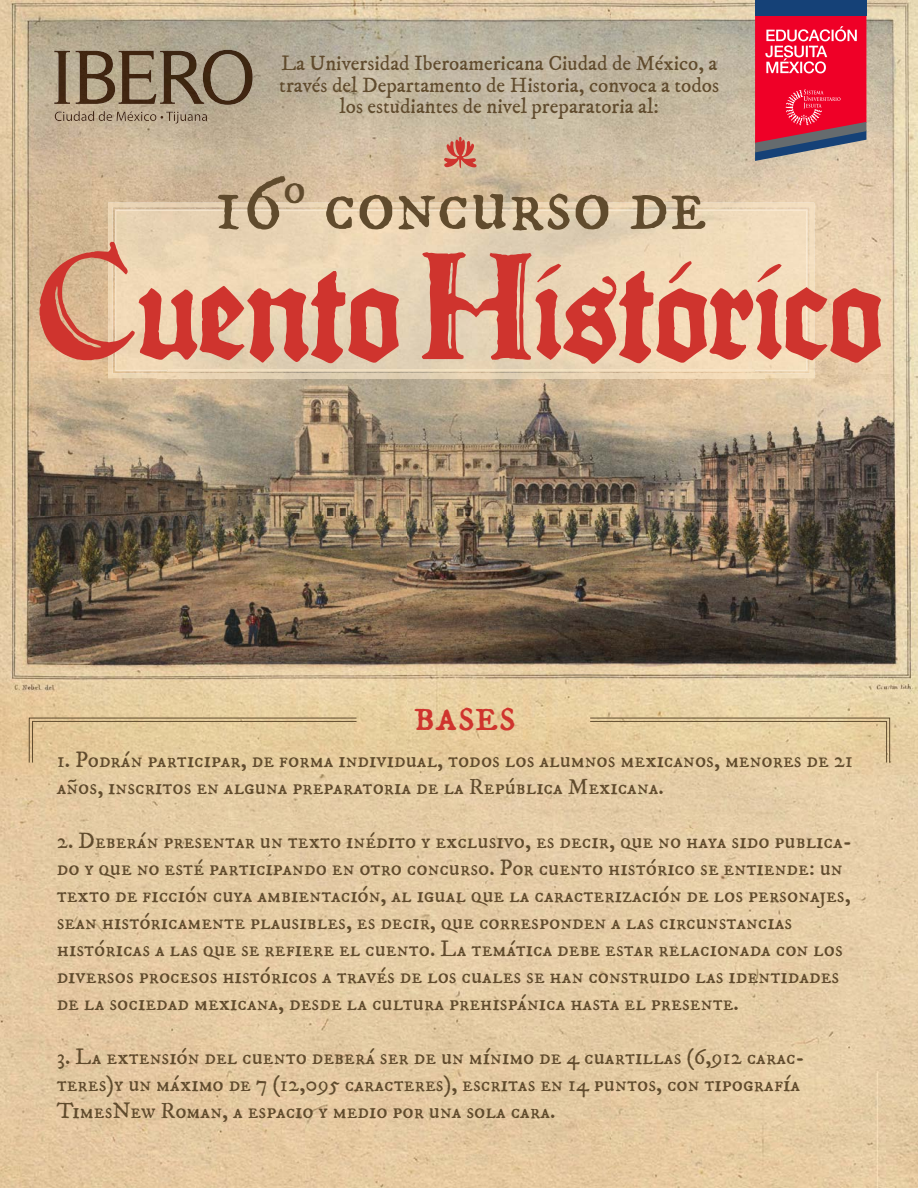
<style>
.page{position:relative;width:918px;height:1188px;background:#fff}
.page>*{position:absolute;margin:0;border:0;box-sizing:border-box;transform-origin:0 0}
.t1{font:78.75px "IM FELL DW Pica SC";color:#604b2d}
.t2{font:49.95px "IM FELL DW Pica SC";letter-spacing:.005em;color:#cf342e}
.t3{font:22.5px/27px "IM FELL DW Pica SC";color:#604b2d}
.t4{font:21px/21.1px "IM FELL DW Pica Roman";color:#604b2d;text-align:center}
</style>
<div class="page">
<img style="left:0;top:0;width:755px;height:155px">
<img style="left:816px;top:0;width:102px;height:880px">
<img style="left:0;top:155px;width:153px;height:206px">
<img style="left:153px;top:155px;width:357px;height:48px">
<img style="left:510px;top:155px;width:306px;height:97px">
<img style="left:765px;top:364px;width:51px;height:308px">
<img style="left:0;top:361px;width:204px;height:467px">
<img style="left:204px;top:371px;width:561px;height:301px">
<img style="left:0;top:880px;width:918px;height:308px">
<img style="left:204px;top:672px;width:612px;height:156px">
<img style="left:0;top:828px;width:816px;height:52px">
<img style="left:108px;top:203px;width:706px;height:43px">
<img style="left:108px;top:364px;width:50px;height:14px">
<img style="left:764px;top:246px;width:50px;height:132px">
<img style="left:158px;top:374px;width:606px;height:4px">
<img style="left:116px;top:210px;width:691px;height:54px">
<img style="left:116px;top:364px;width:53px;height:6px">
<img style="left:753px;top:364px;width:54px;height:6px">
<div style="left:755px;top:0;width:111px;height:16px;background:#154177"></div>
<svg style="left:755px;top:16px;width:111px;height:145px"></svg>
<img style="left:54px;top:51px;width:16px;height:53px">
<img style="left:75px;top:51px;width:40px;height:53px">
<img style="left:118px;top:51px;width:39px;height:53px">
<img style="left:160px;top:50px;width:93px;height:55px">
<svg style="left:55px;top:111px;width:152px;height:13px"></svg>
<svg style="left:40px;top:242px;width:359px;height:122px"></svg>
<svg style="left:422px;top:252px;width:459px;height:112px"></svg>
<svg style="left:444px;top:137px;width:33px;height:31px"></svg>
<svg style="left:29px;top:717px;width:328px;height:46px"></svg>
<svg style="left:589px;top:717px;width:301px;height:46px"></svg>
<p class="t4" style="left:279px;top:53px;width:441px">La Universidad Iberoamericana Ciudad de México, a través del Departamento de Historia, convoca a todos los estudiantes de nivel preparatoria al:</p>
<h1 class="t1" style="left:214px;top:157px;width:495px">16<sup>o</sup> concurso de</h1>
<h2 class="t2" style="left:414px;top:685px;width:104px">bases</h2>
<p class="t3" style="left:57px;top:746px;width:798px">1. Podrán participar, de forma individual, todos los alumnos mexicanos, menores de 21 años, inscritos en alguna preparatoria de la República Mexicana.</p>
<p class="t3" style="left:57px;top:827px;width:797px">2. Deberán presentar un texto inédito y exclusivo, es decir, que no haya sido publica&shy;do y que no esté participando en otro concurso. Por cuento histórico se entiende: un texto de ficción cuya ambientación, al igual que la caracterización de los personajes, sean históricamente plausibles, es decir, que corresponden a las circunstancias históricas a las que se refiere el cuento. La temática debe estar relacionada con los diversos procesos históricos a través de los cuales se han construido las identidades de la sociedad mexicana, desde la cultura prehispánica hasta el presente.</p>
<p class="t3" style="left:57px;top:1043px;width:749px">3. La extensión del cuento deberá ser de un mínimo de 4 cuartillas (6,912 carac&shy;teres)y un máximo de 7 (12,095 caracteres), escritas en 14 puntos, con tipografía<br>TimesNew Roman, a espacio y medio por una sola cara.</p>
</div>
